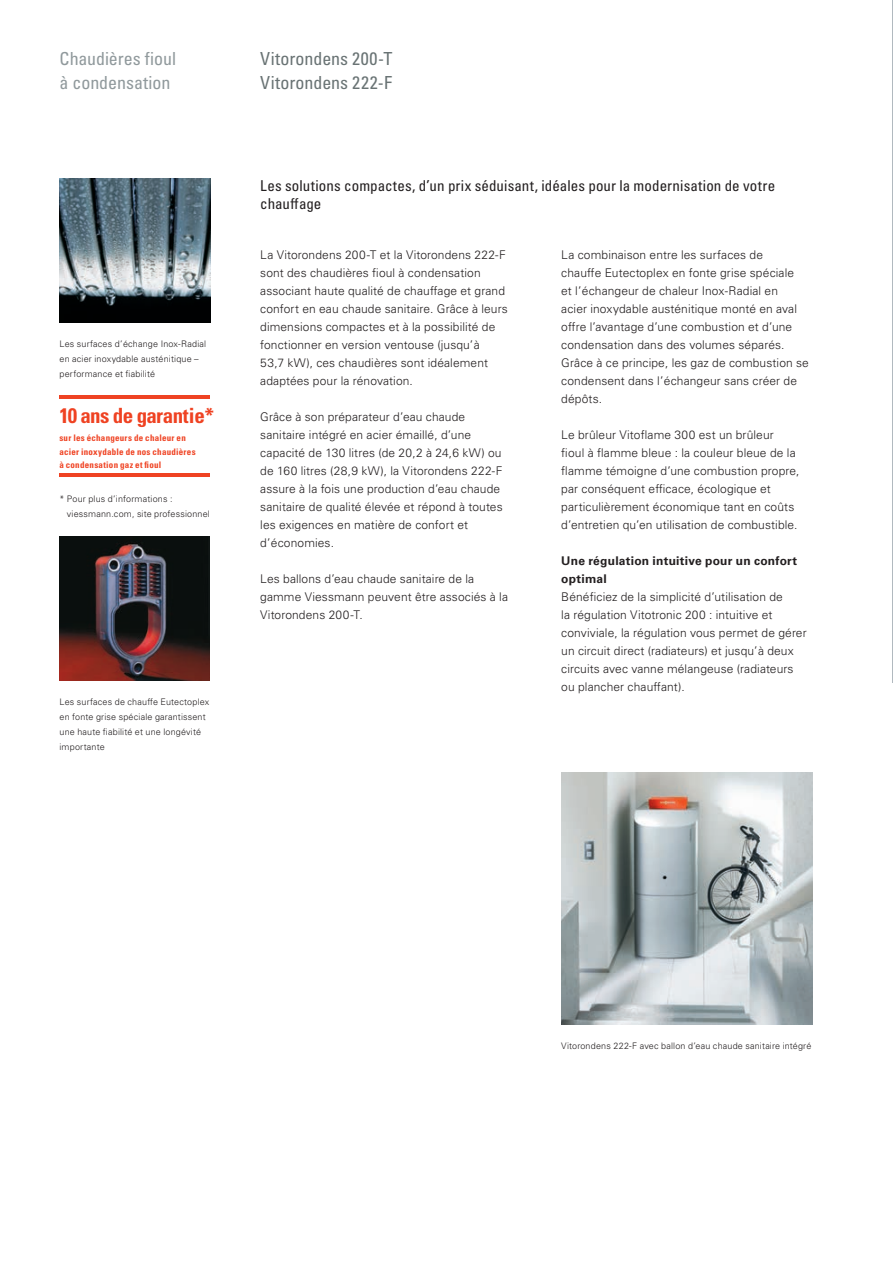
<style>
.page{position:relative;width:893px;height:1263px;background:#fff}
.page>*{position:absolute;margin:0;border:0;box-sizing:border-box;transform-origin:0 0}
.t1{font:21px "Univers LTCYR 67 Bold Cond";letter-spacing:-.03em;color:#ef4222}
.t2{font:condensed 18px/24px "Univers LTCYR 57";letter-spacing:.005em;color:#697374}
.t3{font:condensed 18px/24px "Univers LTCYR 57";color:#90999c}
.t4{font:condensed 15px/18px "Univers LTCYR 57";letter-spacing:.01em;color:#231f20}
.t5{font:300 12px/18px "Univers LTCYR 45";letter-spacing:.01em;color:#231f20}
.t6{font:700 12px/18px "Univers LTCYR 65";letter-spacing:.02em;color:#231f20}
.t7{font:300 9px/15px "Univers LTCYR 45";letter-spacing:.02em;color:#231f20}
.t8{font:9px/13.5px "Univers LTCYR 67 Bold Cond";letter-spacing:.025em;color:#ef4222}
</style>
<div class="page">
<hr style="left:892px;top:0;width:1px;height:683px;background:#b1b9bf">
<img style="left:60px;top:179px;width:150px;height:144px">
<img style="left:561px;top:773px;width:251px;height:252px">
<img style="left:59px;top:536px;width:150px;height:144px">
<hr style="left:59px;top:395px;width:151px;height:3px;background:#ef4222">
<hr style="left:59px;top:473px;width:151px;height:4px;background:#ef4222">
<h2 class="t3" style="left:60px;top:47px;width:118px">Chaudières fioul à condensation</h2>
<p class="t7" style="left:60px;top:336px;width:148px">Les surfaces d’échange Inox-Radial en acier inoxydable austénitique – performance et fiabilité</p>
<h1 class="t1" style="left:59px;top:402px;width:156px">10 ans de garantie*</h1>
<p class="t8" style="left:59px;top:431px;width:138px">sur les échangeurs de chaleur en acier inoxydable de nos chaudières à condensation gaz et fioul</p>
<p class="t7" style="left:67px;top:491px;width:144px;text-indent:-8px">* Pour plus d’informations : viessmann.com, site professionnel</p>
<p class="t7" style="left:60px;top:694px;width:151px">Les surfaces de chauffe Eutectoplex en fonte grise spéciale garantissent une haute fiabilité et une longévité importante</p>
<h2 class="t2" style="left:260px;top:47px;width:134px">Vitorondens 200-T<br>Vitorondens 222-F</h2>
<p class="t4" style="left:260px;top:176px;width:516px">Les solutions compactes, d’un prix séduisant, idéales pour la modernisation de votre chauffage</p>
<p class="t5" style="left:260px;top:246px;width:249px">La Vitorondens 200-T et la Vitorondens 222-F sont des chaudières fioul à condensation associant haute qualité de chauffage et grand confort en eau chaude sanitaire. Grâce à leurs dimensions compactes et à la possibilité de fonctionner en version ventouse (jusqu’à<br>53,7 kW), ces chaudières sont idéalement adaptées pour la rénovation.</p>
<p class="t5" style="left:260px;top:408px;width:244px">Grâce à son préparateur d’eau chaude sanitaire intégré en acier émaillé, d’une capacité de 130 litres (de 20,2 à 24,6 kW) ou de 160 litres (28,9 kW), la Vitorondens 222-F assure à la fois une production d’eau chaude sanitaire de qualité élevée et répond à toutes les exigences en matière de confort et d’économies.</p>
<p class="t5" style="left:260px;top:570px;width:249px">Les ballons d’eau chaude sanitaire de la gamme Viessmann peuvent être associés à la<br>Vitorondens 200-T.</p>
<p class="t5" style="left:561px;top:246px;width:249px">La combinaison entre les surfaces de<br>chauffe Eutectoplex en fonte grise spéciale<br>et l’échangeur de chaleur Inox-Radial en<br>acier inoxydable austénitique monté en aval offre l’avantage d’une combustion et d’une condensation dans des volumes séparés.<br>Grâce à ce principe, les gaz de combustion se condensent dans l’échangeur sans créer de dépôts.</p>
<p class="t5" style="left:561px;top:426px;width:240px">Le brûleur Vitoflame 300 est un brûleur fioul à flamme bleue : la couleur bleue de la flamme témoigne d’une combustion propre, par conséquent efficace, écologique et particulièrement économique tant en coûts d’entretien qu’en utilisation de combustible.</p>
<p class="t6" style="left:561px;top:551px;width:237px">Une régulation intuitive pour un confort optimal</p>
<p class="t5" style="left:561px;top:588px;width:247px">Bénéficiez de la simplicité d’utilisation de<br>la régulation Vitotronic 200 : intuitive et conviviale, la régulation vous permet de gérer un circuit direct (radiateurs) et jusqu’à deux circuits avec vanne mélangeuse (radiateurs ou plancher chauffant).</p>
<p class="t7" style="left:561px;top:1038px;width:252px">Vitorondens 222-F avec ballon d’eau chaude sanitaire intégré</p>
</div>
